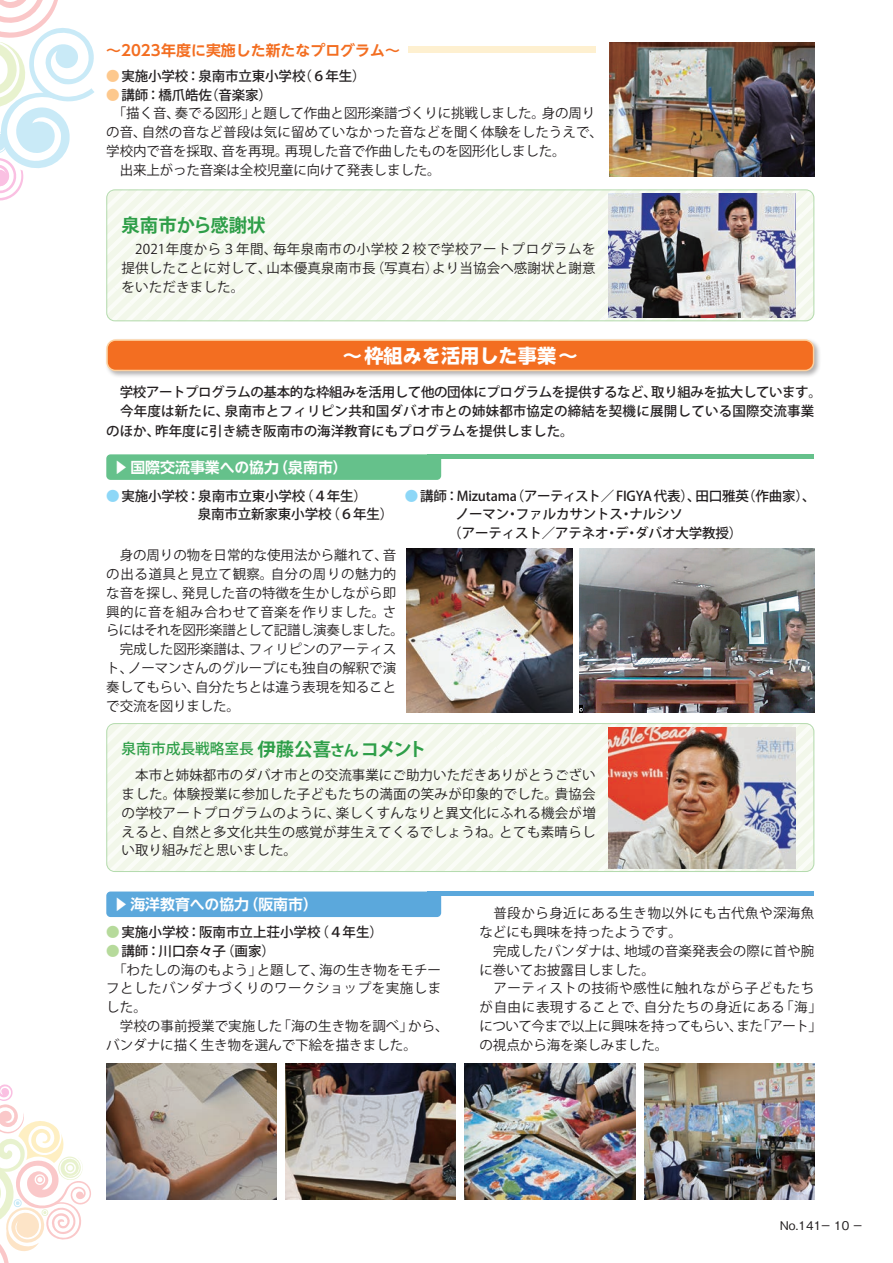
<style>
.page{position:relative;width:893px;height:1263px;background:#fff}
.page>*{position:absolute;margin:0;border:0;box-sizing:border-box;transform-origin:0 0}
.t1{font:700 19.2px "UD Shin Go NT Pro";color:#fff}
.t2{font:700 18.3px "Koz Go Pro";color:#2e9e48}
.t3{font:700 14.85px "UD Shin Go NT Pro De";color:#fff}
.t4{font:700 14.85px "UD Shin Go NT Pro De";color:#f36e21}
.t5{font:500 14.7px "Koz Go Pro";color:#2e9e48}
.t6{font:13.5px/18.8px "Koz Go Pro";color:#231f20}
.t7{font:500 13.5px/19.5px "Koz Go Pro";letter-spacing:-.01em;color:#231f20}
.t8{font:500 12px "Gothic BBB Pro";color:#231f20}
.s1{color:#fdc88d}
.s2{font-weight:500;color:#fdc88d}
.s3{font-weight:500}
.s4{color:#8dd7f7}
.s5{font-weight:700;font-size:18.3px}
.s6{font-weight:700;font-size:15px}
.s7{color:#b6da9b}
.s8{font-weight:500;color:#b6da9b}
</style>
<div class="page">
<div style="left:106px;top:189px;width:708px;height:132px;background:linear-gradient(to bottom,#f4f8ef,#f4f8ee)"></div>
<div style="left:106px;top:189px;width:708px;height:132px;border:1px solid #b4dbae;border-radius:8px"></div>
<div style="left:106px;top:723px;width:708px;height:149px;background:linear-gradient(to bottom,#f5f7ee,#f5faf0)"></div>
<div style="left:106px;top:723px;width:708px;height:149px;border:1px solid #b4dbae;border-radius:8px"></div>
<svg style="left:0;top:0;width:94px;height:201px"></svg>
<svg style="left:0;top:1084px;width:91px;height:179px"></svg>
<img style="left:608px;top:194px;width:187px;height:123px">
<img style="left:609px;top:43px;width:205px;height:134px">
<img style="left:406px;top:549px;width:166px;height:163px">
<img style="left:579px;top:549px;width:235px;height:163px">
<img style="left:608px;top:728px;width:187px;height:140px">
<img style="left:106px;top:1063px;width:170px;height:136px">
<img style="left:286px;top:1063px;width:170px;height:136px">
<img style="left:465px;top:1063px;width:170px;height:136px">
<img style="left:644px;top:1063px;width:170px;height:136px">
<div style="left:105px;top:338px;width:717px;height:41px;background:#231f20;opacity:.35"></div>
<div style="left:107px;top:340px;width:707px;height:30px;background:#f36e21;border-radius:9px"></div>
<div style="left:106px;top:339px;width:708px;height:32px;border:2px solid #fdd09e;border-radius:9px"></div>
<div style="left:106px;top:454px;width:335px;height:26px;background:#65c18b;border-radius:4px"></div>
<div style="left:439px;top:454px;width:375px;height:5px;background:#65c18b"></div>
<div style="left:106px;top:891px;width:335px;height:26px;background:#5ba8dc;border-radius:4px"></div>
<div style="left:439px;top:891px;width:375px;height:5px;background:#5ba8dc"></div>
<div style="left:408px;top:47px;width:187px;height:6px;background:#fef0d0"></div>
<p class="t4" style="left:106px;top:38px;width:295px">〜2023年度に実施した新たなプログラム〜</p>
<p class="t7" style="left:106px;top:67px;width:261px"><span class="s1">●</span>実施小学校：泉南市立東小学校（６年生）</p>
<p class="t6" style="left:106px;top:86px;width:498px"><span class="s2">●</span><span class="s3">講師：橋爪皓佐（音楽家）<br></span>　「描く音、奏でる図形」と題して作曲と図形楽譜づくりに挑戦しました。身の周りの音、自然の音など普段は気に留めていなかった音などを聞く体験をしたうえで、学校内で音を採取、音を再現。再現した音で作曲したものを図形化しました。<br>　出来上がった音楽は全校児童に向けて発表しました。</p>
<h2 class="t2" style="left:122px;top:213px;width:145px">泉南市から感謝状</h2>
<p class="t6" style="left:122px;top:240px;width:476px;text-align:justify">　2021年度から３年間、毎年泉南市の小学校２校で学校アートプログラムを提供したことに対して、山本優真泉南市長（写真右）より当協会へ感謝状と謝意をいただきました。</p>
<h1 class="t1" style="left:343px;top:340px;width:235px">～枠組みを活用した事業～</h1>
<p class="t7" style="left:106px;top:383px;width:717px">　学校アートプログラムの基本的な枠組みを活用して他の団体にプログラムを提供するなど、取り組みを拡大しています。　今年度は新たに、泉南市とフィリピン共和国ダバオ市との姉妹都市協定の締結を契機に展開している国際交流事業のほか、昨年度に引き続き阪南市の海洋教育にもプログラムを提供しました。</p>
<p class="t3" style="left:114px;top:455px;width:236px">▶国際交流事業への協力（泉南市）</p>
<p class="t7" style="left:198px;top:487px;width:197px;line-height:18.8px;text-indent:-91px"><span class="s4">●</span>実施小学校：泉南市立東小学校（４年生）<br>泉南市立新家東小学校（６年生）</p>
<p class="t6" style="left:106px;top:546px;width:299px">　身の周りの物を日常的な使用法から離れて、音の出る道具と見立て観察。自分の周りの魅力的な音を探し、発見した音の特徴を生かしながら即興的に音を組み合わせて音楽を作りました。さらにはそれを図形楽譜として記譜し演奏しました。　完成した図形楽譜は、フィリピンのアーティスト、ノーマンさんのグループにも独自の解釈で演奏してもらい、自分たちとは違う表現を知ることで交流を図りました。</p>
<p class="t7" style="left:405px;top:487px;width:412px"><span class="s4">●</span>講師：Mizutama（アーティスト／ FIGYA 代表）、田口雅英（作曲家）、</p>
<p class="t7" style="left:456px;top:505px;width:229px">ノーマン・ファルカサントス・ナルシソ</p>
<p class="t7" style="left:448px;top:524px;width:296px">（アーティスト／アテネオ・デ・ダバオ大学教授）</p>
<p class="t5" style="left:122px;top:739px;width:306px">泉南市成長戦略室長<span class="s5">伊藤公喜</span><span class="s6">さん</span><span class="s5">コメント</span></p>
<p class="t6" style="left:122px;top:766px;width:476px;text-align:justify">　本市と姉妹都市のダバオ市との交流事業にご助力いただきありがとうございました。体験授業に参加した子どもたちの満面の笑みが印象的でした。貴協会の学校アートプログラムのように、楽しくすんなりと異文化にふれる機会が増えると、自然と多文化共生の感覚が芽生えてくるでしょうね。とても素晴らしい取り組みだと思いました。</p>
<p class="t3" style="left:114px;top:893px;width:206px">▶︎ 海洋教育への協力（阪南市）</p>
<p class="t7" style="left:106px;top:923px;width:278px"><span class="s7">●</span>実施小学校：阪南市立上荘小学校（4年生）</p>
<p class="t6" style="left:106px;top:942px;width:344px"><span class="s8">●</span><span class="s3">講師：川口奈々子（画家）<br></span>　「わたしの海のもよう」と題して、海の生き物をモチーフとしたバンダナづくりのワークショップを実施しました。<br>　学校の事前授業で実施した「海の生き物を調べ」から、バンダナに描く生き物を選んで下絵を描きました。</p>
<p class="t6" style="left:479px;top:904px;width:344px">　普段から身近にある生き物以外にも古代魚や深海魚などにも興味を持ったようです。<br>　完成したバンダナは、地域の音楽発表会の際に首や腕に巻いてお披露目しました。<br>　アーティストの技術や感性に触れながら子どもたちが自由に表現することで、自分たちの身近にある「海」について今まで以上に興味を持ってもらい、また「アート」の視点から海を楽しみました。</p>
<p class="t8" style="left:780px;top:1215px;width:85px">No.141ー 10 ー</p>
</div>
